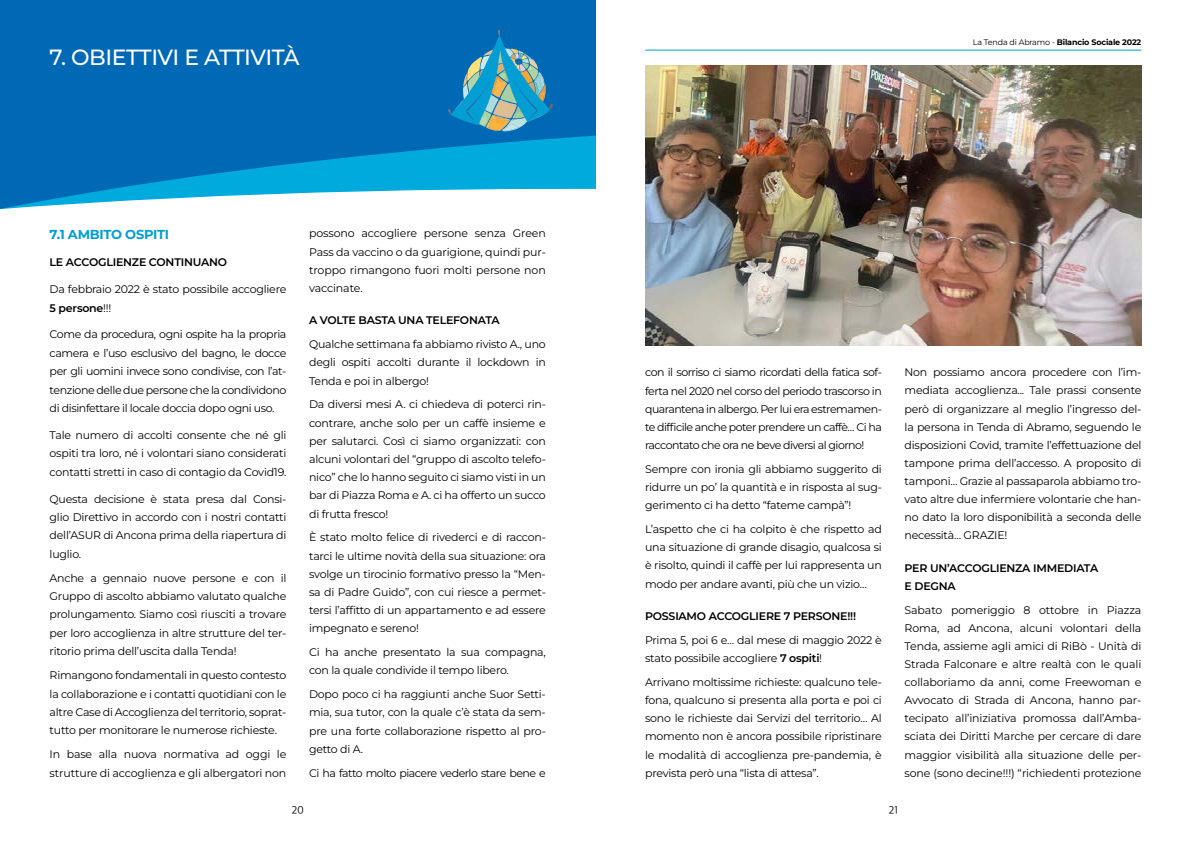
<style>
.page{position:relative;width:1191px;height:842px;background:#fff}
.page>*{position:absolute;margin:0;border:0;box-sizing:border-box;transform-origin:0 0}
.t1{font:500 22px "Montserrat";letter-spacing:-.02em;color:#fff}
.t2{font:700 13px "Montserrat";letter-spacing:-.02em;color:#009ed2}
.t3{font:11px/18.2px "Montserrat";letter-spacing:-.02em;color:#000;text-align:justify}
.t4{font:600 11px/18.1px "Montserrat";letter-spacing:-.02em;color:#000}
.t5{font:11px "Montserrat";letter-spacing:-.045em;color:#000}
.t6{font:300 11px "Apple SD Gothic Neo";color:#000}
.t7{font:700 8px "Montserrat";letter-spacing:-.02em;color:#000}
.s1{font-weight:600}
.s2{font-weight:400}
</style>
<div class="page">
<hr style="left:645px;top:50px;width:496px;height:1px;background:#009ed2">
<svg style="left:0;top:0;width:595px;height:210px;background:#137ec1"></svg>
<img style="left:447px;top:30px;width:106px;height:102px">
<img style="left:645px;top:65px;width:496px;height:281px">
<h1 class="t1" style="left:50px;top:43px;width:251px">7. OBIETTIVI E ATTIVITÀ</h1>
<p class="t2" style="left:50px;top:226px;width:121px">7.1 AMBITO OSPITI</p>
<p class="t4" style="left:50px;top:253px;width:179px">LE ACCOGLIENZE CONTINUANO</p>
<p class="t3" style="left:50px;top:280px;width:238px">Da febbraio 2022 è stato possibile accogliere<br><span class="s1">5 persone</span>!!!</p>
<p class="t3" style="left:50px;top:325px;width:238px">Come da procedura, ogni ospite ha la propria camera e l’uso esclusivo del bagno, le docce per gli uomini invece sono condivise, con l’at&shy;tenzione delle due persone che la condividono di disinfettare il locale doccia dopo ogni uso.</p>
<p class="t3" style="left:50px;top:425px;width:238px">Tale numero di accolti consente che né gli ospiti tra loro, né i volontari siano considerati contatti stretti in caso di contagio da Covid19.</p>
<p class="t3" style="left:50px;top:489px;width:238px">Questa decisione è stata presa dal Consi&shy;glio Direttivo in accordo con i nostri contatti dell’ASUR di Ancona prima della riapertura di luglio.</p>
<p class="t3" style="left:50px;top:568px;width:238px">Anche a gennaio nuove persone e con il Gruppo di ascolto abbiamo valutato qualche prolungamento. Siamo così riusciti a trovare per loro accoglienza in altre strutture del ter&shy;ritorio prima dell’uscita dalla Tenda!</p>
<p class="t3" style="left:50px;top:666px;width:238px">Rimangono fondamentali in questo contesto la collaborazione e i contatti quotidiani con le altre Case di Accoglienza del territorio, soprat&shy;tutto per monitorare le numerose richieste.</p>
<p class="t3" style="left:50px;top:745px;width:238px">In base alla nuova normativa ad oggi le strutture di accoglienza e gli albergatori non</p>
<p class="t3" style="left:309px;top:224px;width:238px">possono accogliere persone senza Green Pass da vaccino o da guarigione, quindi pur&shy;troppo rimangono fuori molti persone non vaccinate.</p>
<p class="t4" style="left:309px;top:311px;width:192px">A VOLTE BASTA UNA TELEFONATA</p>
<p class="t3" style="left:309px;top:335px;width:238px">Qualche settimana fa abbiamo rivisto A., uno degli ospiti accolti durante il lockdown in Tenda e poi in albergo!</p>
<p class="t3" style="left:309px;top:395px;width:238px">Da diversi mesi A. ci chiedeva di poterci rin&shy;contrare, anche solo per un caffè insieme e per salutarci. Così ci siamo organizzati: con alcuni volontari del “gruppo di ascolto telefo&shy;nico” che lo hanno seguito ci siamo visti in un bar di Piazza Roma e A. ci ha offerto un succo di frutta fresco!</p>
<p class="t3" style="left:309px;top:528px;width:238px">È stato molto felice di rivederci e di raccon&shy;tarci le ultime novità della sua situazione: ora svolge un tirocinio formativo presso la “Men&shy;sa di Padre Guido”, con cui riesce a permet&shy;tersi l’affitto di un appartamento e ad essere impegnato e sereno!</p>
<p class="t3" style="left:309px;top:643px;width:238px">Ci ha anche presentato la sua compagna, con la quale condivide il tempo libero.</p>
<p class="t3" style="left:309px;top:685px;width:238px">Dopo poco ci ha raggiunti anche Suor Setti&shy;mia, sua tutor, con la quale c’è stata da sem&shy;pre una forte collaborazione rispetto al pro&shy;getto di A.</p>
<p class="t5" style="left:309px;top:765px;width:238px">Ci ha fatto molto piacere vederlo stare bene e</p>
<p class="t7" style="left:972px;top:37px;width:170px"><span class="s2">La Tenda di Abramo -</span> Bilancio Sociale 2022</p>
<p class="t3" style="left:645px;top:363px;width:238px">con il sorriso ci siamo ricordati della fatica sof&shy;ferta nel 2020 nel corso del periodo trascorso in quarantena in albergo. Per lui era estremamen&shy;te difficile anche poter prendere un caffè… Ci ha raccontato che ora ne beve diversi al giorno!</p>
<p class="t3" style="left:645px;top:460px;width:238px">Sempre con ironia gli abbiamo suggerito di ridurre un po’ la quantità e in risposta al sug&shy;gerimento ci ha detto “fateme campà”!</p>
<p class="t3" style="left:645px;top:520px;width:238px">L’aspetto che ci ha colpito è che rispetto ad una situazione di grande disagio, qualcosa si è risolto, quindi il caffè per lui rappresenta un modo per andare avanti, più che un vizio…</p>
<p class="t4" style="left:645px;top:607px;width:212px">POSSIAMO ACCOGLIERE 7 PERSONE!!!</p>
<p class="t3" style="left:645px;top:630px;width:238px">Prima 5, poi 6 e… dal mese di maggio 2022 è stato possibile accogliere <span class="s1">7 ospiti</span>!</p>
<p class="t3" style="left:645px;top:672px;width:238px">Arrivano moltissime richieste: qualcuno tele&shy;fona, qualcuno si presenta alla porta e poi ci sono le richieste dai Servizi del territorio… Al momento non è ancora possibile ripristinare le modalità di accoglienza pre-pandemia, è prevista però una “lista di attesa”.</p>
<p class="t3" style="left:904px;top:363px;width:238px">Non possiamo ancora procedere con l’im&shy;mediata accoglienza... Tale prassi consente però di organizzare al meglio l’ingresso del&shy;la persona in Tenda di Abramo, seguendo le disposizioni Covid, tramite l’effettuazione del tampone prima dell’accesso. A proposito di tamponi… Grazie al passaparola abbiamo tro&shy;vato altre due infermiere volontarie che han&shy;no dato la loro disponibilità a seconda delle necessità… GRAZIE!</p>
<p class="t4" style="left:904px;top:558px;width:195px">PER UN’ACCOGLIENZA IMMEDIATA<br>E DEGNA</p>
<p class="t3" style="left:904px;top:600px;width:238px">Sabato pomeriggio 8 ottobre in Piazza Roma, ad Ancona, alcuni volontari della Tenda, assieme agli amici di RiBò - Unità di Strada Falconare e altre realtà con le quali collaboriamo da anni, come Freewoman e Avvocato di Strada di Ancona, hanno par&shy;tecipato all’iniziativa promossa dall’Amba&shy;sciata dei Diritti Marche per cercare di dare maggior visibilità alla situazione delle per&shy;sone (sono decine!!!) “richiedenti protezione</p>
<p class="t6" style="left:291px;top:804px;width:14px">20</p>
<p class="t6" style="left:888px;top:804px;width:11px">21</p>
</div>
